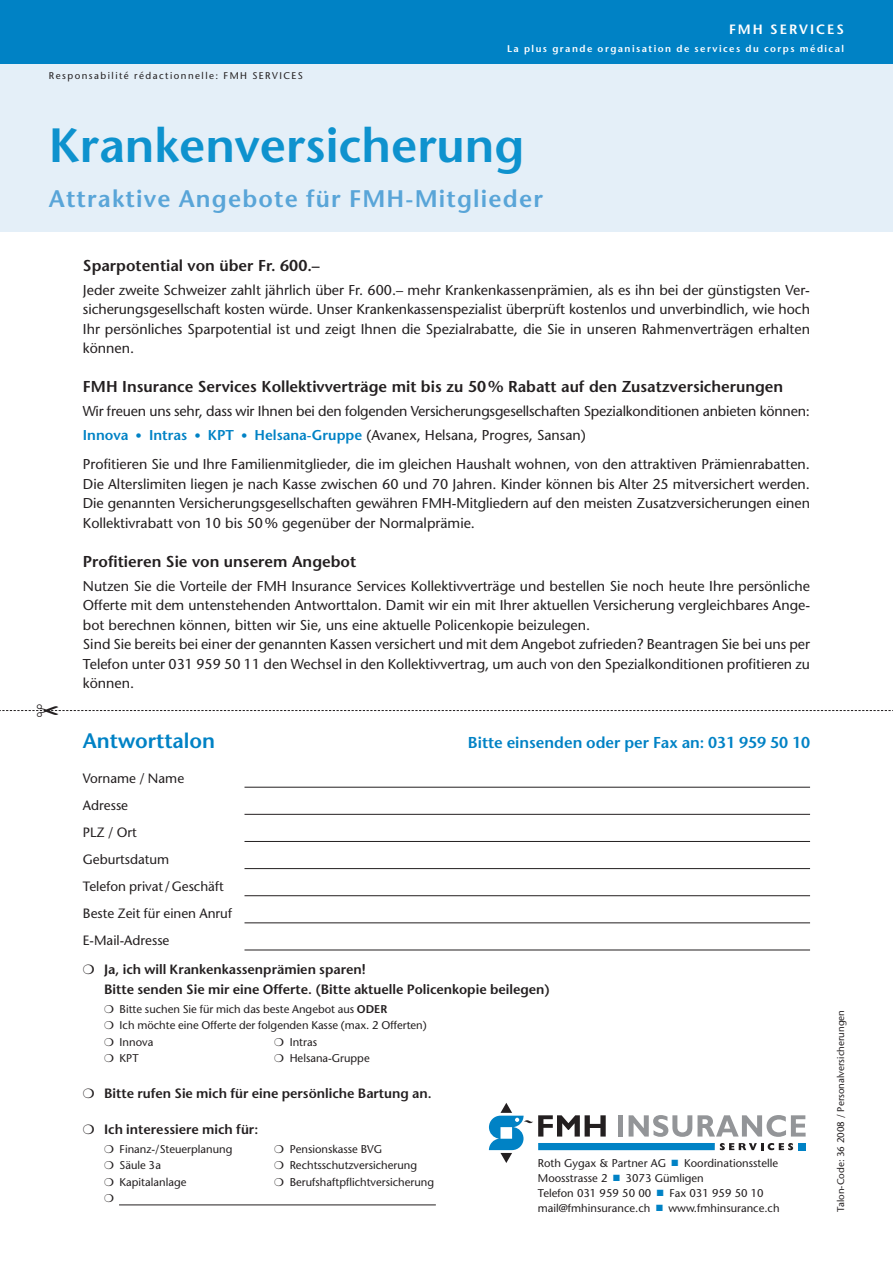
<style>
.page{position:relative;width:893px;height:1263px;background:#fff}
.page>*{position:absolute;margin:0;border:0;box-sizing:border-box;transform-origin:0 0}
.t1{font:600 48px "Stone Sans";color:#0e92ce}
.t2{font:600 24px "Stone Sans";letter-spacing:.05em;color:#59a5d8}
.t3{font:600 21px "Stone Sans";color:#0082c5}
.t4{font:600 15.75px "Stone Sans";color:#231f20}
.t5{font:600 15.75px "Stone Sans";color:#0082c5}
.t6{font:14.25px/19.5px "Stone Sans";color:#231f20;text-align:justify}
.t7{font:600 13.5px/20.1px "Stone Sans";color:#231f20}
.t8{font:13.5px/27.2px "Stone Sans";color:#231f20}
.t9{font:600 13.5px "Stone Sans";letter-spacing:.15em;color:#fff}
.t10{font:11.25px/15px "Stone Sans";color:#231f20}
.t11{font:600 9.75px "Stone Sans";letter-spacing:.15em;color:#fff}
.t12{font:9.75px "Stone Sans";letter-spacing:.15em;color:#231f20}
.t13{font:9.75px "Stone Sans";color:#231f20}
.s1{font-weight:600;color:#0082c5}
.s2{font-weight:600;font-size:12.75px;color:#0082c5}
.s3{font-weight:600}
.s4{color:#0082c5}
</style>
<div class="page">
<div style="left:0;top:60px;width:893px;height:172px;background:#e4eff8"></div>
<div style="left:0;top:0;width:893px;height:64px;background:#0082c5"></div>
<hr style="left:244px;top:787px;width:566px;height:1px;background:#231f20">
<hr style="left:244px;top:814px;width:566px;height:1px;background:#231f20">
<hr style="left:244px;top:841px;width:566px;height:1px;background:#231f20">
<hr style="left:244px;top:868px;width:566px;height:1px;background:#231f20">
<hr style="left:244px;top:895px;width:566px;height:1px;background:#231f20">
<hr style="left:244px;top:922px;width:566px;height:1px;background:#231f20">
<hr style="left:244px;top:950px;width:566px;height:1px;background:#231f20">
<hr style="left:119px;top:1204px;width:317px;height:1px;background:#231f20">
<svg style="left:489px;top:1103px;width:317px;height:60px"></svg>
<div style="left:798px;top:1143px;width:8px;height:7px;background:#0082c5"></div>
<svg style="left:0;top:710px;width:893px;height:1px"></svg>
<p class="t12" style="left:49px;top:72px;width:256px">Responsabilité rédactionnelle: FMH SERVICES</p>
<p class="t9" style="left:729px;top:24px;width:117px">FMH SERVICES</p>
<p class="t11" style="left:507px;top:45px;width:338px">La plus grande organisation de services du corps médical</p>
<h1 class="t1" style="left:49px;top:127px;width:477px">Krankenversicherung</h1>
<h2 class="t2" style="left:49px;top:190px;width:496px">Attraktive Angebote für FMH-Mitglieder</h2>
<p class="t4" style="left:83px;top:260px;width:238px">Sparpotential von über Fr. 600.–</p>
<p class="t6" style="left:83px;top:282px;width:729px">Jeder zweite Schweizer zahlt jährlich über Fr. 600.– mehr Krankenkassenprämien, als es ihn bei der günstigsten Ver&shy;sicherungsgesellschaft kosten würde. Unser Krankenkassenspezialist überprüft kostenlos und unverbindlich, wie hoch Ihr persönliches Sparpotential ist und zeigt Ihnen die Spezialrabatte, die Sie in unseren Rahmenverträgen erhalten können.</p>
<p class="t4" style="left:83px;top:381px;width:702px">FMH Insurance Services Kollektivverträge mit bis zu 50% Rabatt auf den Zusatzversicherungen</p>
<p class="t6" style="left:83px;top:401px;width:729px;line-height:23.7px">Wir freuen uns sehr, dass wir Ihnen bei den folgenden Versicherungsgesellschaften Spezialkonditionen anbieten können:<br><span class="s1">Innova</span> <span class="s2">•</span> <span class="s1">Intras</span> <span class="s2">•</span> <span class="s1">KPT</span> <span class="s2">•</span> <span class="s1">Helsana-Gruppe</span> (Avanex, Helsana, Progres, Sansan)</p>
<p class="t6" style="left:83px;top:456px;width:729px">Profitieren Sie und Ihre Familienmitglieder, die im gleichen Haushalt wohnen, von den attraktiven Prämienrabatten.<br>Die Alterslimiten liegen je nach Kasse zwischen 60 und 70 Jahren. Kinder können bis Alter 25 mitversichert werden.<br>Die genannten Versicherungsgesellschaften gewähren FMH-Mitgliedern auf den meisten Zusatzversicherungen einen Kollektivrabatt von 10 bis 50% gegenüber der Normalprämie.</p>
<p class="t4" style="left:83px;top:555px;width:275px">Profitieren Sie von unserem Angebot</p>
<p class="t6" style="left:83px;top:577px;width:729px;text-align:left">Nutzen Sie die Vorteile der FMH Insurance Services Kollektivverträge und bestellen Sie noch heute Ihre persönliche Offerte mit dem untenstehenden Antworttalon. Damit wir ein mit Ihrer aktuellen Versicherung vergleichbares Ange&shy;bot berechnen können, bitten wir Sie, uns eine aktuelle Policenkopie beizulegen.<br>Sind Sie bereits bei einer der genannten Kassen versichert und mit dem Angebot zufrieden? Beantragen Sie bei uns per Telefon unter 031 959 50 11 den Wechsel in den Kollektivvertrag, um auch von den Spezialkonditionen profitieren zu können.</p>
<h3 class="t3" style="left:83px;top:733px;width:134px">Antworttalon</h3>
<p class="t5" style="left:468px;top:736px;width:344px">Bitte einsenden oder per Fax an: 031 959 50 10</p>
<p class="t8" style="left:83px;top:766px;width:151px">Vorname / Name<br>Adresse<br>PLZ / Ort<br>Geburtsdatum<br>Telefon privat/Geschäft<br>Beste Zeit für einen Anruf<br>E-Mail-Adresse</p>
<p class="t7" style="left:104px;top:961px;width:447px;text-indent:-21px">❍ Ja, ich will Krankenkassenprämien sparen!<br>Bitte senden Sie mir eine Offerte. (Bitte aktuelle Policenkopie beilegen)</p>
<p class="t10" style="left:104px;top:1002px;width:324px;line-height:16.5px">❍ Bitte suchen Sie für mich das beste Angebot aus <span class="s3">ODER<br></span>❍ Ich möchte eine Offerte der folgenden Kasse (max. 2 Offerten) ❍ Innova</p>
<p class="t10" style="left:274px;top:1035px;width:44px">❍ Intras</p>
<p class="t10" style="left:104px;top:1052px;width:36px">❍ KPT</p>
<p class="t10" style="left:274px;top:1052px;width:97px">❍ Helsana-Gruppe</p>
<p class="t7" style="left:83px;top:1085px;width:350px">❍ Bitte rufen Sie mich für eine persönliche Bartung an.</p>
<p class="t7" style="left:83px;top:1121px;width:177px">❍ Ich interessiere mich für:</p>
<p class="t10" style="left:104px;top:1143px;width:130px">❍ Finanz-/Steuerplanung</p>
<p class="t10" style="left:274px;top:1143px;width:109px">❍ Pensionskasse BVG</p>
<p class="t10" style="left:104px;top:1159px;width:59px">❍ Säule 3a</p>
<p class="t10" style="left:274px;top:1159px;width:144px">❍ Rechtsschutzversicherung</p>
<p class="t10" style="left:104px;top:1176px;width:84px">❍ Kapitalanlage</p>
<p class="t10" style="left:274px;top:1176px;width:161px">❍ Berufshaftpflichtversicherung</p>
<p class="t10" style="left:538px;top:1156px;width:243px">Roth Gygax &amp; Partner AG <span class="s4">■</span> Koordinationsstelle Moosstrasse 2 <span class="s4">■</span> 3073 Gümligen<br>Telefon 031 959 50 00 <span class="s4">■</span> Fax 031 959 50 10 mail@fmhinsurance.ch <span class="s4">■</span> www.fmhinsurance.ch</p>
<p class="t13" style="left:837px;top:1212px;width:203px;rotate:-90deg">Talon-Code: 36 2008 / Personalversicherungen</p>
</div>
